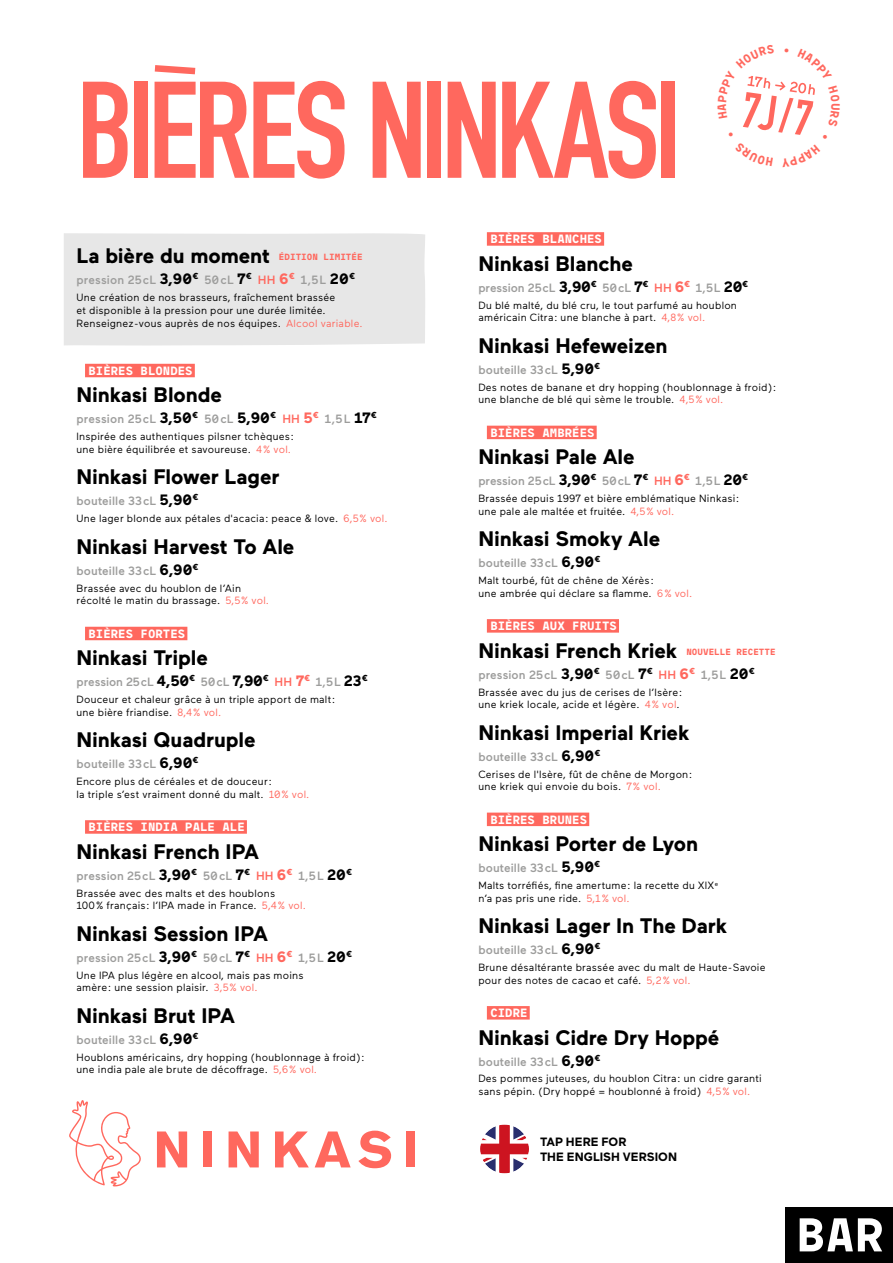
<style>
.page{position:relative;width:893px;height:1263px;background:#fff}
.page>*{position:absolute;margin:0;border:0;box-sizing:border-box;transform-origin:0 0}
.t1{font:135px "DIN Engschrift";letter-spacing:-.04em;color:#ff685e}
.t2{font:700 21px "Maax";letter-spacing:-.01em;color:#000}
.t3{font:500 12px "Maax";letter-spacing:.01em;color:#9d9d9c}
.t4{font:700 12px "Maax Mono";color:#fff}
.t5{font:700 12px/14.4px "Maax";letter-spacing:.005em;color:#000}
.t6{font:10.5px/12.6px "Maax";letter-spacing:.02em;color:#000}
.t7{font:700 9px "Maax Mono";color:#ff685e}
.s1{font-weight:700;font-size:15px;color:#000}
.s2{color:#ff685e}
.s3{font-weight:700;font-size:15px;color:#ff685e}
</style>
<div class="page">
<div style="left:786px;top:1208px;width:107px;height:55px;background:#000"></div>
<svg style="left:800px;top:1218px;width:82px;height:33px"></svg>
<div style="left:64px;top:233px;width:361px;height:113px;background:#e7e7e7"></div>
<svg style="left:481px;top:1125px;width:47px;height:47px"></svg>
<div style="left:478px;top:1122px;width:53px;height:53px;border:2px solid #fff;border-radius:50%"></div>
<div style="left:85px;top:364px;width:110px;height:13px;background:#ff685e"></div>
<div style="left:85px;top:627px;width:102px;height:13px;background:#ff685e"></div>
<div style="left:85px;top:820px;width:162px;height:14px;background:#ff685e"></div>
<div style="left:487px;top:232px;width:117px;height:14px;background:#ff685e"></div>
<div style="left:487px;top:426px;width:110px;height:13px;background:#ff685e"></div>
<div style="left:487px;top:619px;width:132px;height:14px;background:#ff685e"></div>
<div style="left:487px;top:812px;width:102px;height:14px;background:#ff685e"></div>
<div style="left:487px;top:1006px;width:43px;height:13px;background:#ff685e"></div>
<svg style="left:155px;top:65px;width:40px;height:9px"></svg>
<svg style="left:157px;top:1131px;width:30px;height:36px"></svg>
<div style="left:203px;top:1131px;width:9px;height:36px;background:#ff685e"></div>
<svg style="left:229px;top:1131px;width:30px;height:36px"></svg>
<svg style="left:275px;top:1131px;width:34px;height:36px"></svg>
<svg style="left:315px;top:1131px;width:36px;height:36px"></svg>
<svg style="left:358px;top:1130px;width:33px;height:38px"></svg>
<div style="left:406px;top:1131px;width:9px;height:36px;background:#ff685e"></div>
<svg style="left:69px;top:1100px;width:72px;height:86px"></svg>
<svg style="left:743px;top:76px;width:72px;height:59px"></svg>
<h1 class="t1" style="left:77px;top:51px;width:607px">BIERES NINKASI</h1>
<h2 class="t2" style="left:77px;top:242px;width:195px">La bière du moment</h2>
<p class="t7" style="left:279px;top:251px;width:85px">ÉDITION LIMITÉE</p>
<p class="t3" style="left:77px;top:272px;width:280px">pression 25 cL <span class="s1">3,90</span><sup>€</sup> 50 cL <span class="s1">7</span><sup>€</sup> <span class="s2">HH</span> <span class="s3">6</span><sup>€</sup> 1,5 L <span class="s1">20</span><sup>€</sup></p>
<p class="t6" style="left:77px;top:291px;width:288px">Une création de nos brasseurs, fraîchement brassée<br>et disponible à la pression pour une durée limitée.<br>Renseignez - vous auprès de nos équipes. <span class="s2">Alcool variable.</span></p>
<p class="t4" style="left:89px;top:362px;width:106px">BIÈRES BLONDES</p>
<h2 class="t2" style="left:77px;top:381px;width:147px">Ninkasi Blonde</h2>
<p class="t3" style="left:77px;top:411px;width:302px">pression 25 cL <span class="s1">3,50</span><sup>€</sup> 50 cL <span class="s1">5,90</span><sup>€</sup> <span class="s2">HH</span> <span class="s3">5</span><sup>€</sup> 1,5 L <span class="s1">17</span><sup>€</sup></p>
<p class="t6" style="left:77px;top:430px;width:219px">Inspirée des authentiques pilsner tchèques : une bière équilibrée et savoureuse. <span class="s2">4 % vol.</span></p>
<h2 class="t2" style="left:77px;top:463px;width:205px">Ninkasi Flower Lager</h2>
<p class="t3" style="left:77px;top:493px;width:123px">bouteille 33 cL <span class="s1">5,90</span><sup>€</sup></p>
<p class="t6" style="left:77px;top:512px;width:312px">Une lager blonde aux pétales d'acacia : peace &amp; love. <span class="s2">6,5 % vol.</span></p>
<h2 class="t2" style="left:77px;top:533px;width:219px">Ninkasi Harvest To Ale</h2>
<p class="t3" style="left:77px;top:563px;width:124px">bouteille 33 cL <span class="s1">6,90</span><sup>€</sup></p>
<p class="t6" style="left:77px;top:581px;width:194px">Brassée avec du houblon de l’Ain récolté le matin du brassage. <span class="s2">5,5 % vol.</span></p>
<p class="t4" style="left:89px;top:625px;width:98px">BIÈRES FORTES</p>
<h2 class="t2" style="left:77px;top:644px;width:133px">Ninkasi Triple</h2>
<p class="t3" style="left:77px;top:674px;width:293px">pression 25 cL <span class="s1">4,50</span><sup>€</sup> 50 cL <span class="s1">7,90</span><sup>€</sup> <span class="s2">HH</span> <span class="s3">7</span><sup>€</sup> 1,5 L <span class="s1">23</span><sup>€</sup></p>
<p class="t6" style="left:77px;top:693px;width:260px">Douceur et chaleur grâce à un triple apport de malt : une bière friandise. <span class="s2">8,4 % vol.</span></p>
<h2 class="t2" style="left:77px;top:726px;width:180px">Ninkasi Quadruple</h2>
<p class="t3" style="left:77px;top:756px;width:124px">bouteille 33 cL <span class="s1">6,90</span><sup>€</sup></p>
<p class="t6" style="left:77px;top:775px;width:234px">Encore plus de céréales et de douceur :<br>la triple s’est vraiment donné du malt. <span class="s2">10 % vol.</span></p>
<p class="t4" style="left:89px;top:819px;width:158px">BIÈRES INDIA PALE ALE</p>
<h2 class="t2" style="left:77px;top:837px;width:184px">Ninkasi French IPA</h2>
<p class="t3" style="left:77px;top:868px;width:277px">pression 25 cL <span class="s1">3,90</span><sup>€</sup> 50 cL <span class="s1">7</span><sup>€</sup> <span class="s2">HH</span> <span class="s3">6</span><sup>€</sup> 1,5 L <span class="s1">20</span><sup>€</sup></p>
<p class="t6" style="left:77px;top:886px;width:231px">Brassée avec des malts et des houblons<br>100 % français : l’IPA made in France. <span class="s2">5,4 % vol.</span></p>
<h2 class="t2" style="left:77px;top:920px;width:193px">Ninkasi Session IPA</h2>
<p class="t3" style="left:77px;top:950px;width:277px">pression 25 cL <span class="s1">3,90</span><sup>€</sup> 50 cL <span class="s1">7</span><sup>€</sup> <span class="s2">HH</span> <span class="s3">6</span><sup>€</sup> 1,5 L <span class="s1">20</span><sup>€</sup></p>
<p class="t6" style="left:77px;top:968px;width:229px">Une IPA plus légère en alcool, mais pas moins amère : une session plaisir. <span class="s2">3,5 % vol.</span></p>
<h2 class="t2" style="left:77px;top:1002px;width:160px">Ninkasi Brut IPA</h2>
<p class="t3" style="left:77px;top:1032px;width:124px">bouteille 33 cL <span class="s1">6,90</span><sup>€</sup></p>
<p class="t6" style="left:77px;top:1050px;width:290px">Houblons américains, dry hopping ( houblonnage à froid ) : une india pale ale brute de décoffrage. <span class="s2">5,6 % vol.</span></p>
<p class="t4" style="left:490px;top:231px;width:113px">BIÈRES BLANCHES</p>
<h2 class="t2" style="left:478px;top:250px;width:156px">Ninkasi Blanche</h2>
<p class="t3" style="left:478px;top:280px;width:272px">pression 25 cL <span class="s1">3,90</span><sup>€</sup> 50 cL <span class="s1">7</span><sup>€</sup> <span class="s2">HH</span> <span class="s3">6</span><sup>€</sup> 1,5 L <span class="s1">20</span><sup>€</sup></p>
<p class="t6" style="left:478px;top:298px;width:260px">Du blé malté, du blé cru, le tout parfumé au houblon américain Citra : une blanche à part. <span class="s2">4,8 % vol.</span></p>
<h2 class="t2" style="left:478px;top:332px;width:191px">Ninkasi Hefeweizen</h2>
<p class="t3" style="left:478px;top:362px;width:123px">bouteille 33 cL <span class="s1">5,90</span><sup>€</sup></p>
<p class="t6" style="left:478px;top:380px;width:299px">Des notes de banane et dry hopping ( houblonnage à froid ) : une blanche de blé qui sème le trouble. <span class="s2">4,5 % vol.</span></p>
<p class="t4" style="left:490px;top:424px;width:106px">BIÈRES AMBRÉES</p>
<h2 class="t2" style="left:478px;top:443px;width:158px">Ninkasi Pale Ale</h2>
<p class="t3" style="left:478px;top:473px;width:271px">pression 25 cL <span class="s1">3,90</span><sup>€</sup> 50 cL <span class="s1">7</span><sup>€</sup> <span class="s2">HH</span> <span class="s3">6</span><sup>€</sup> 1,5 L <span class="s1">20</span><sup>€</sup></p>
<p class="t6" style="left:478px;top:492px;width:262px">Brassée depuis 1997 et bière emblématique Ninkasi : une pale ale maltée et fruitée. <span class="s2">4,5 % vol.</span></p>
<h2 class="t2" style="left:478px;top:525px;width:183px">Ninkasi Smoky Ale</h2>
<p class="t3" style="left:478px;top:555px;width:124px">bouteille 33 cL <span class="s1">6,90</span><sup>€</sup></p>
<p class="t6" style="left:478px;top:574px;width:215px">Malt tourbé, fût de chêne de Xérès :<br>une ambrée qui déclare sa flamme. <span class="s2">6 % vol.</span></p>
<p class="t4" style="left:490px;top:618px;width:128px">BIÈRES AUX FRUITS</p>
<h2 class="t2" style="left:478px;top:636px;width:201px">Ninkasi French Kriek</h2>
<p class="t7" style="left:686px;top:645px;width:91px">NOUVELLE RECETTE</p>
<p class="t3" style="left:478px;top:667px;width:278px">pression 25 cL <span class="s1">3,90</span><sup>€</sup> 50 cL <span class="s1">7</span><sup>€</sup> <span class="s2">HH</span> <span class="s3">6</span><sup>€</sup> 1,5 L <span class="s1">20</span><sup>€</sup></p>
<p class="t6" style="left:478px;top:685px;width:205px">Brassée avec du jus de cerises de l’Isère : une kriek locale, acide et légère. <span class="s2">4 % vol</span>.</p>
<h2 class="t2" style="left:478px;top:719px;width:213px">Ninkasi Imperial Kriek</h2>
<p class="t3" style="left:478px;top:749px;width:124px">bouteille 33 cL <span class="s1">6,90</span><sup>€</sup></p>
<p class="t6" style="left:478px;top:767px;width:215px">Cerises de l'Isère, fût de chêne de Morgon : une kriek qui envoie du bois. <span class="s2">7 % vol.</span></p>
<p class="t4" style="left:490px;top:811px;width:98px">BIÈRES BRUNES</p>
<h2 class="t2" style="left:478px;top:830px;width:221px">Ninkasi Porter de Lyon</h2>
<p class="t3" style="left:478px;top:860px;width:123px">bouteille 33 cL <span class="s1">5,90</span><sup>€</sup></p>
<p class="t6" style="left:478px;top:878px;width:241px">Malts torréfiés, fine amertume : la recette du XIX <sup>e </sup>n’a pas pris une ride. <span class="s2">5,1 % vol.</span></p>
<h2 class="t2" style="left:478px;top:912px;width:250px">Ninkasi Lager In The Dark</h2>
<p class="t3" style="left:478px;top:942px;width:124px">bouteille 33 cL <span class="s1">6,90</span><sup>€</sup></p>
<p class="t6" style="left:478px;top:961px;width:289px">Brune désaltérante brassée avec du malt de Haute - Savoie pour des notes de cacao et café. <span class="s2">5,2 % vol.</span></p>
<p class="t4" style="left:490px;top:1005px;width:39px">CIDRE</p>
<h2 class="t2" style="left:478px;top:1023px;width:242px">Ninkasi Cidre Dry Hoppé</h2>
<p class="t3" style="left:478px;top:1054px;width:124px">bouteille 33 cL <span class="s1">6,90</span><sup>€</sup></p>
<p class="t6" style="left:478px;top:1072px;width:285px">Des pommes juteuses, du houblon Citra : un cidre garanti sans pépin. ( Dry hoppé = houblonné à froid ) <span class="s2">4,5 % vol.</span></p>
<p class="t5" style="left:540px;top:1134px;width:138px">TAP HERE FOR<br>THE ENGLISH VERSION</p>
</div>
